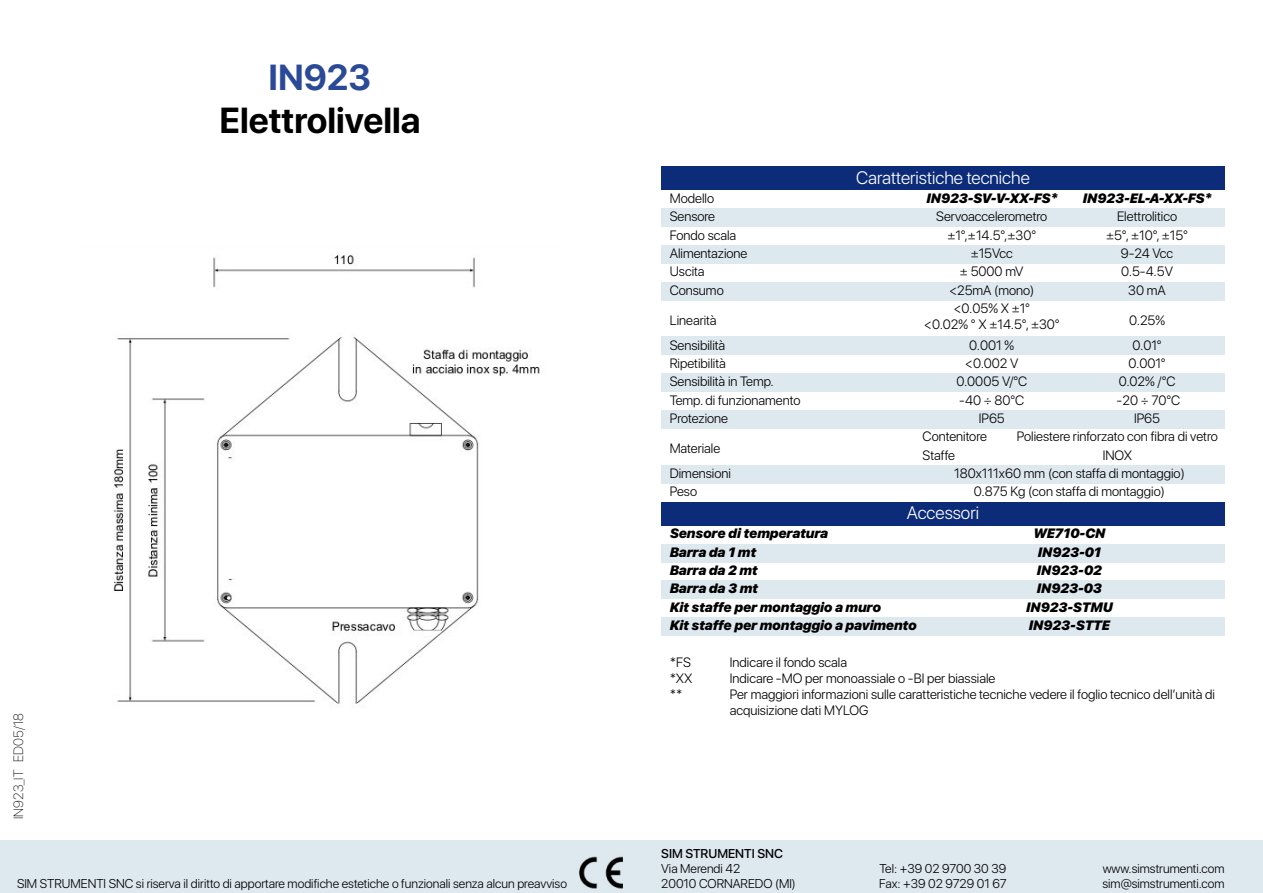
<style>
.page{position:relative;width:1263px;height:893px;background:#fff}
.page>*{position:absolute;margin:0;border:0;box-sizing:border-box;transform-origin:0 0}
.t1{font:700 36px "SF Pro Display";color:#000}
.t2{font:700 36px "SF Pro Display";color:#2a4997}
.t3{font:300 18px "SF Pro Display";color:#fff}
.t4{font:300 13.5px/18.3px "SF Pro Display";color:#000}
.t5{font:italic 900 13.5px "SF Pro Display";color:#000}
.t6{font:100 13.5px "SF Pro Display";color:#000}
.t7{font:300 12.75px/15.3px "SF Pro Display";color:#000}
.t8{font:500 12.75px "SF Pro Display";color:#000}
</style>
<div class="page">
<div style="left:0;top:840px;width:1263px;height:53px;background:#dee8ef"></div>
<img style="left:579px;top:856px;width:44px;height:32px">
<div style="left:661px;top:245px;width:253px;height:19px;background:#dee8ef"></div>
<div style="left:914px;top:282px;width:155px;height:18px;background:#dee8ef"></div>
<div style="left:661px;top:166px;width:564px;height:24px;background:#0c2b79"></div>
<div style="left:661px;top:282px;width:253px;height:18px;background:#dee8ef"></div>
<div style="left:661px;top:337px;width:253px;height:18px;background:#dee8ef"></div>
<div style="left:914px;top:337px;width:155px;height:18px;background:#dee8ef"></div>
<div style="left:661px;top:373px;width:253px;height:19px;background:#dee8ef"></div>
<div style="left:914px;top:373px;width:155px;height:19px;background:#dee8ef"></div>
<div style="left:661px;top:209px;width:253px;height:18px;background:#dee8ef"></div>
<div style="left:914px;top:209px;width:155px;height:18px;background:#dee8ef"></div>
<div style="left:661px;top:465px;width:253px;height:18px;background:#dee8ef"></div>
<div style="left:914px;top:465px;width:311px;height:18px;background:#dee8ef"></div>
<div style="left:661px;top:502px;width:564px;height:24px;background:#0c2b79"></div>
<div style="left:1069px;top:282px;width:156px;height:18px;background:#dee8ef"></div>
<div style="left:914px;top:245px;width:155px;height:19px;background:#dee8ef"></div>
<img style="left:113px;top:254px;width:427px;height:450px">
<div style="left:1069px;top:209px;width:156px;height:18px;background:#dee8ef"></div>
<div style="left:1069px;top:245px;width:156px;height:19px;background:#dee8ef"></div>
<div style="left:1069px;top:337px;width:156px;height:18px;background:#dee8ef"></div>
<div style="left:661px;top:410px;width:253px;height:18px;background:#dee8ef"></div>
<div style="left:914px;top:410px;width:155px;height:18px;background:#dee8ef"></div>
<div style="left:1069px;top:373px;width:156px;height:19px;background:#dee8ef"></div>
<div style="left:1069px;top:410px;width:156px;height:18px;background:#dee8ef"></div>
<div style="left:661px;top:544px;width:253px;height:18px;background:#dee8ef"></div>
<div style="left:914px;top:544px;width:311px;height:18px;background:#dee8ef"></div>
<div style="left:661px;top:580px;width:253px;height:19px;background:#dee8ef"></div>
<div style="left:914px;top:580px;width:311px;height:19px;background:#dee8ef"></div>
<div style="left:914px;top:617px;width:311px;height:18px;background:#dee8ef"></div>
<div style="left:661px;top:617px;width:260px;height:18px;background:#dee8ef"></div>
<h1 class="t2" style="left:269px;top:56px;width:104px">IN923</h1>
<h1 class="t1" style="left:219px;top:99px;width:202px">Elettrolivella</h1>
<p class="t6" style="left:9px;top:819px;width:107px;rotate:-90deg">IN923_IT ED05/18</p>
<p class="t7" style="left:17px;top:876px;width:552px">SIM STRUMENTI SNC si riserva il diritto di apportare modifiche estetiche o funzionali senza alcun preavviso</p>
<h2 class="t3" style="left:856px;top:164px;width:175px">Caratteristiche tecniche</h2>
<p class="t4" style="left:670px;top:190px;width:46px">Modello</p>
<p class="t5" style="left:926px;top:188px;width:132px">IN923-SV-V-XX-FS*</p>
<p class="t4" style="left:670px;top:208px;width:47px">Sensore</p>
<p class="t4" style="left:936px;top:208px;width:112px">Servoaccelerometro</p>
<p class="t4" style="left:670px;top:226px;width:79px">Fondo scala<br>Alimentazione<br>Uscita</p>
<p class="t4" style="left:670px;top:281px;width:55px">Consumo</p>
<p class="t4" style="left:670px;top:308px;width:57px;line-height:24.8px">Linearità<br>Sensibilità</p>
<p class="t4" style="left:947px;top:226px;width:90px">±1°,±14.5°,±30°</p>
<p class="t4" style="left:971px;top:244px;width:44px">±15Vcc</p>
<p class="t4" style="left:960px;top:263px;width:65px">± 5000 mV</p>
<p class="t4" style="left:949px;top:281px;width:87px">&lt;25mA (mono)</p>
<p class="t4" style="left:924px;top:300px;width:137px;line-height:16.2px;text-align:center">&lt;0.05% X ±1°<br>&lt;0.02% ° X ±14.5°, ±30°</p>
<p class="t4" style="left:969px;top:336px;width:46px">0.001 %</p>
<p class="t4" style="left:670px;top:354px;width:58px">Ripetibilità</p>
<p class="t4" style="left:965px;top:354px;width:55px">&lt;0.002 V</p>
<p class="t4" style="left:670px;top:373px;width:106px">Sensibilità in Temp.</p>
<p class="t4" style="left:956px;top:373px;width:72px">0.0005 V/°C</p>
<p class="t4" style="left:670px;top:391px;width:132px">Temp. di funzionamento</p>
<p class="t4" style="left:959px;top:391px;width:67px">-40 ÷ 80°C</p>
<p class="t4" style="left:670px;top:409px;width:60px">Protezione</p>
<p class="t4" style="left:979px;top:409px;width:28px">IP65</p>
<p class="t5" style="left:1083px;top:188px;width:130px">IN923-EL-A-XX-FS*</p>
<p class="t4" style="left:1106px;top:208px;width:83px;text-align:center">Elettrolitico ±5°, ±10°, ±15°<br>9-24 Vcc</p>
<p class="t4" style="left:1121px;top:263px;width:53px">0.5-4.5V</p>
<p class="t4" style="left:1128px;top:281px;width:39px">30 mA</p>
<p class="t4" style="left:1129px;top:308px;width:37px;line-height:24.8px">0.25%<br>0.01°</p>
<p class="t4" style="left:1128px;top:354px;width:39px">0.001°</p>
<p class="t4" style="left:1116px;top:373px;width:65px;text-align:center">0.02% /°C -20 ÷ 70°C<br>IP65</p>
<p class="t4" style="left:670px;top:440px;width:52px">Materiale</p>
<p class="t4" style="left:923px;top:428px;width:66px">Contenitore<br>Staffe</p>
<p class="t4" style="left:1017px;top:428px;width:202px;text-align:center">Poliestere rinforzato con fibra di vetro<br>INOX</p>
<p class="t4" style="left:670px;top:464px;width:63px">Dimensioni<br>Peso</p>
<p class="t4" style="left:954px;top:464px;width:232px;text-align:center">180x111x60 mm (con staffa di montaggio)<br>0.875 Kg (con staffa di montaggio)</p>
<h2 class="t3" style="left:907px;top:500px;width:74px">Accessori</h2>
<p class="t5" style="left:670px;top:524px;width:160px">Sensore di temperatura</p>
<p class="t5" style="left:1034px;top:524px;width:73px">WE710-CN</p>
<p class="t5" style="left:670px;top:542px;width:88px">Barra da 1 mt</p>
<p class="t5" style="left:1038px;top:542px;width:65px">IN923-01</p>
<p class="t5" style="left:670px;top:560px;width:89px">Barra da 2 mt</p>
<p class="t5" style="left:1037px;top:560px;width:66px">IN923-02</p>
<p class="t5" style="left:670px;top:579px;width:90px">Barra da 3 mt</p>
<p class="t5" style="left:1037px;top:579px;width:67px">IN923-03</p>
<p class="t5" style="left:670px;top:597px;width:213px">Kit staffe per montaggio a muro</p>
<p class="t5" style="left:1026px;top:597px;width:88px">IN923-STMU</p>
<p class="t5" style="left:670px;top:615px;width:248px">Kit staffe per montaggio a pavimento</p>
<p class="t5" style="left:1029px;top:615px;width:82px">IN923-STTE</p>
<p class="t4" style="left:670px;top:654px;width:24px;line-height:16.2px;text-align:justify">*FS *XX **</p>
<p class="t4" style="left:730px;top:654px;width:487px;line-height:16.2px">Indicare il fondo scala<br>Indicare -MO per monoassiale o -BI per biassiale<br>Per maggiori informazioni sulle caratteristiche tecniche vedere il foglio tecnico dell’unità di acquisizione dati MYLOG</p>
<p class="t8" style="left:661px;top:844px;width:123px">SIM STRUMENTI SNC</p>
<p class="t7" style="left:661px;top:861px;width:136px">Via Merendi 42<br>20010 CORNAREDO (MI)</p>
<p class="t7" style="left:879px;top:861px;width:129px">Tel: +39 02 9700 30 39<br>Fax: +39 02 9729 01 67</p>
<p class="t7" style="left:1102px;top:861px;width:124px">www.simstrumenti.com sim@simstrumenti.com</p>
</div>
